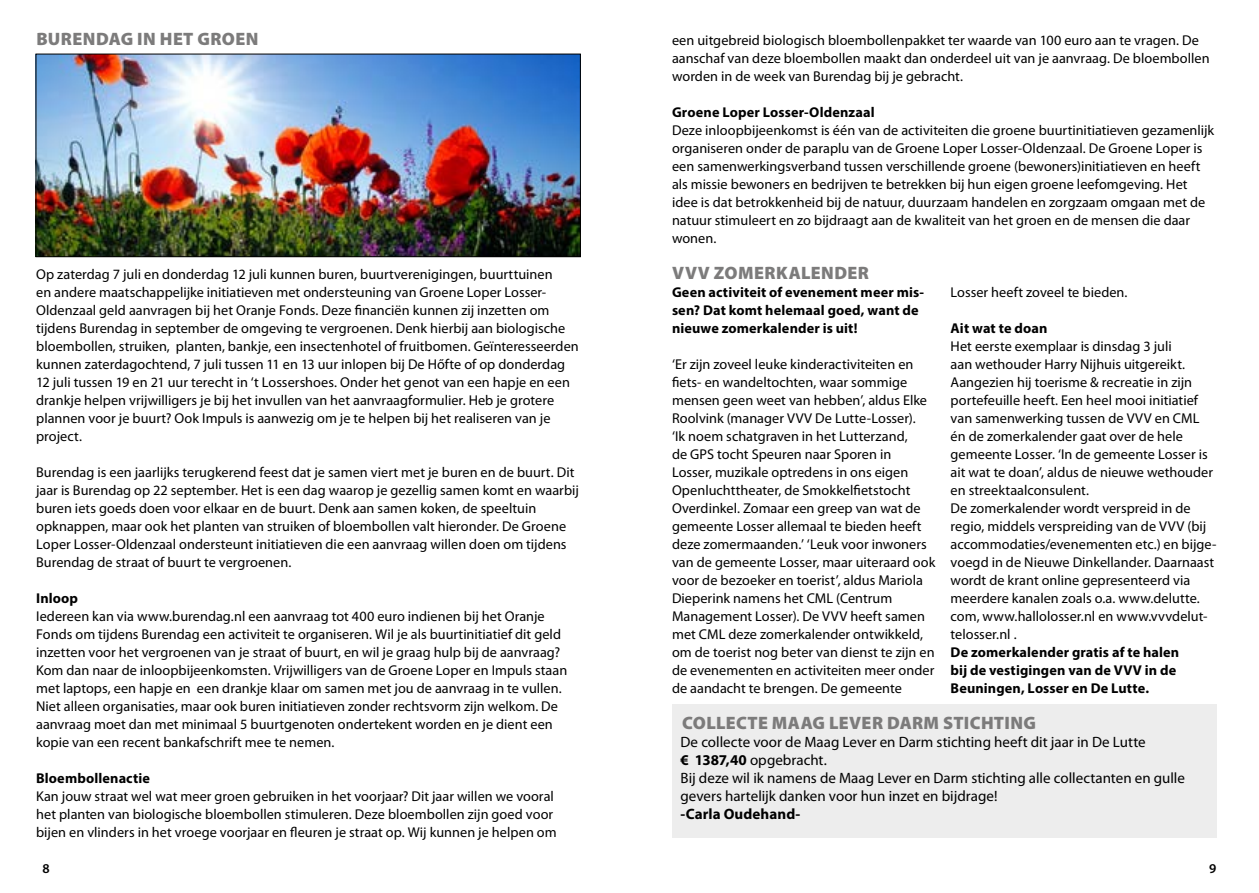
<style>
.page{position:relative;width:1259px;height:893px;background:#fff}
.page>*{position:absolute;margin:0;border:0;box-sizing:border-box;transform-origin:0 0}
.t1{font:900 18px "Myriad Pro";letter-spacing:.02em;color:#7c7b7b}
.t2{font:15px/18px "Myriad Pro";color:#000}
.t3{font:700 15px "Myriad Pro";letter-spacing:.005em;color:#000}
.t4{font:14.25px/18px "Myriad Pro";letter-spacing:.005em;color:#000}
.t5{font:700 14.25px/18px "Myriad Pro";letter-spacing:.01em;color:#000}
.t6{font:600 13.5px "Myriad Pro";color:#000}
.s1{font-weight:700}
</style>
<div class="page">
<div style="left:672px;top:704px;width:544px;height:134px;background:#ededed"></div>
<img style="left:38px;top:56px;width:540px;height:199px">
<div style="left:36px;top:54px;width:544px;height:203px;border:1px solid #000"></div>
<p class="t1" style="left:36px;top:27px;width:224px">BURENDAG IN HET GROEN</p>
<p class="t4" style="left:672px;top:31px;width:539px">een uitgebreid biologisch bloembollenpakket ter waarde van 100 euro aan te vragen. De aanschaf van deze bloembollen maakt dan onderdeel uit van je aanvraag. De bloembollen worden in de week van Burendag bij je gebracht.</p>
<p class="t5" style="left:672px;top:102px;width:204px">Groene Loper Losser-Oldenzaal</p>
<p class="t4" style="left:672px;top:121px;width:543px">Deze inloopbijeenkomst is één van de activiteiten die groene buurtinitiatieven gezamenlijk organiseren onder de paraplu van de Groene Loper Losser-Oldenzaal. De Groene Loper is een samenwerkingsverband tussen verschillende groene (bewoners)initiatieven en heeft als missie bewoners en bedrijven te betrekken bij hun eigen groene leefomgeving. Het idee is dat betrokkenheid bij de natuur, duurzaam handelen en zorgzaam omgaan met de natuur stimuleert en zo bijdraagt aan de kwaliteit van het groen en de mensen die daar wonen.</p>
<p class="t4" style="left:36px;top:265px;width:544px">Op zaterdag 7 juli en donderdag 12 juli kunnen buren, buurtverenigingen, buurttuinen<br>en andere maatschappelijke initiatieven met ondersteuning van Groene Loper Losser-Oldenzaal geld aanvragen bij het Oranje Fonds. Deze financiën kunnen zij inzetten om tijdens Burendag in september de omgeving te vergroenen. Denk hierbij aan biologische bloembollen, struiken, planten, bankje, een insectenhotel of fruitbomen. Geïnteresseerden kunnen zaterdagochtend, 7 juli tussen 11 en 13 uur inlopen bij De Hőfte of op donderdag 12 juli tussen 19 en 21 uur terecht in ‘t Lossershoes. Onder het genot van een hapje en een drankje helpen vrijwilligers je bij het invullen van het aanvraagformulier. Heb je grotere plannen voor je buurt? Ook Impuls is aanwezig om je te helpen bij het realiseren van je project.</p>
<p class="t4" style="left:36px;top:463px;width:544px">Burendag is een jaarlijks terugkerend feest dat je samen viert met je buren en de buurt. Dit jaar is Burendag op 22 september. Het is een dag waarop je gezellig samen komt en waarbij buren iets goeds doen voor elkaar en de buurt. Denk aan samen koken, de speeltuin opknappen, maar ook het planten van struiken of bloembollen valt hieronder. De Groene Loper Losser-Oldenzaal ondersteunt initiatieven die een aanvraag willen doen om tijdens Burendag de straat of buurt te vergroenen.</p>
<p class="t5" style="left:36px;top:588px;width:43px">Inloop</p>
<p class="t4" style="left:36px;top:607px;width:532px">Iedereen kan via www.burendag.nl een aanvraag tot 400 euro indienen bij het Oranje Fonds om tijdens Burendag een activiteit te organiseren. Wil je als buurtinitiatief dit geld inzetten voor het vergroenen van je straat of buurt, en wil je graag hulp bij de aanvraag?<br>Kom dan naar de inloopbijeenkomsten. Vrijwilligers van de Groene Loper en Impuls staan met laptops, een hapje en een drankje klaar om samen met jou de aanvraag in te vullen.<br>Niet alleen organisaties, maar ook buren initiatieven zonder rechtsvorm zijn welkom. De aanvraag moet dan met minimaal 5 buurtgenoten ondertekent worden en je dient een kopie van een recent bankafschrift mee te nemen.</p>
<p class="t5" style="left:36px;top:768px;width:115px">Bloembollenactie</p>
<p class="t4" style="left:36px;top:787px;width:522px">Kan jouw straat wel wat meer groen gebruiken in het voorjaar? Dit jaar willen we vooral het planten van biologische bloembollen stimuleren. Deze bloembollen zijn goed voor bijen en vlinders in het vroege voorjaar en fleuren je straat op. Wij kunnen je helpen om</p>
<p class="t1" style="left:672px;top:261px;width:198px">VVV ZOMERKALENDER</p>
<p class="t5" style="left:672px;top:282px;width:253px">Geen activiteit of evenement meer mis&shy;sen? Dat komt helemaal goed, want de nieuwe zomerkalender is uit!</p>
<p class="t4" style="left:672px;top:355px;width:265px">‘Er zijn zoveel leuke kinderactiviteiten en fiets- en wandeltochten, waar sommige mensen geen weet van hebben’, aldus Elke Roolvink (manager VVV De Lutte-Losser).<br>‘Ik noem schatgraven in het Lutterzand,<br>de GPS tocht Speuren naar Sporen in<br>Losser, muzikale optredens in ons eigen Openluchttheater, de Smokkelfietstocht Overdinkel. Zomaar een greep van wat de gemeente Losser allemaal te bieden heeft deze zomermaanden.’ ‘Leuk voor inwoners van de gemeente Losser, maar uiteraard ook voor de bezoeker en toerist’, aldus Mariola Dieperink namens het CML (Centrum Management Losser). De VVV heeft samen met CML deze zomerkalender ontwikkeld, om de toerist nog beter van dienst te zijn en de evenementen en activiteiten meer onder de aandacht te brengen. De gemeente</p>
<p class="t4" style="left:950px;top:283px;width:178px">Losser heeft zoveel te bieden.</p>
<p class="t5" style="left:950px;top:318px;width:98px">Ait wat te doan</p>
<p class="t4" style="left:950px;top:337px;width:267px">Het eerste exemplaar is dinsdag 3 juli<br>aan wethouder Harry Nijhuis uitgereikt.<br>Aangezien hij toerisme &amp; recreatie in zijn portefeuille heeft. Een heel mooi initiatief van samenwerking tussen de VVV en CML én de zomerkalender gaat over de hele gemeente Losser. ‘In de gemeente Losser is ait wat te doan’, aldus de nieuwe wethouder en streektaalconsulent.<br>De zomerkalender wordt verspreid in de regio, middels verspreiding van de VVV (bij accommodaties/evenementen etc.) en bijge&shy;voegd in de Nieuwe Dinkellander. Daarnaast wordt de krant online gepresenteerd via meerdere kanalen zoals o.a. www.delutte. com, www.hallolosser.nl en www.vvvdelut&shy;telosser.nl .</p>
<p class="t5" style="left:950px;top:642px;width:230px">De zomerkalender gratis af te halen bij de vestigingen van de VVV in de<br>Beuningen, Losser en De Lutte.</p>
<p class="t1" style="left:682px;top:711px;width:355px">COLLECTE MAAG LEVER DARM STICHTING</p>
<p class="t2" style="left:680px;top:732px;width:506px">De collecte voor de Maag Lever en Darm stichting heeft dit jaar in De Lutte<br><span class="s1">€ 1387,40</span> opgebracht.<br>Bij deze wil ik namens de Maag Lever en Darm stichting alle collectanten en gulle gevers hartelijk danken voor hun inzet en bijdrage!</p>
<p class="t3" style="left:680px;top:804px;width:121px">-Carla Oudehand-</p>
<p class="t6" style="left:43px;top:860px;width:9px">8</p>
<p class="t6" style="left:1209px;top:860px;width:9px">9</p>
</div>
